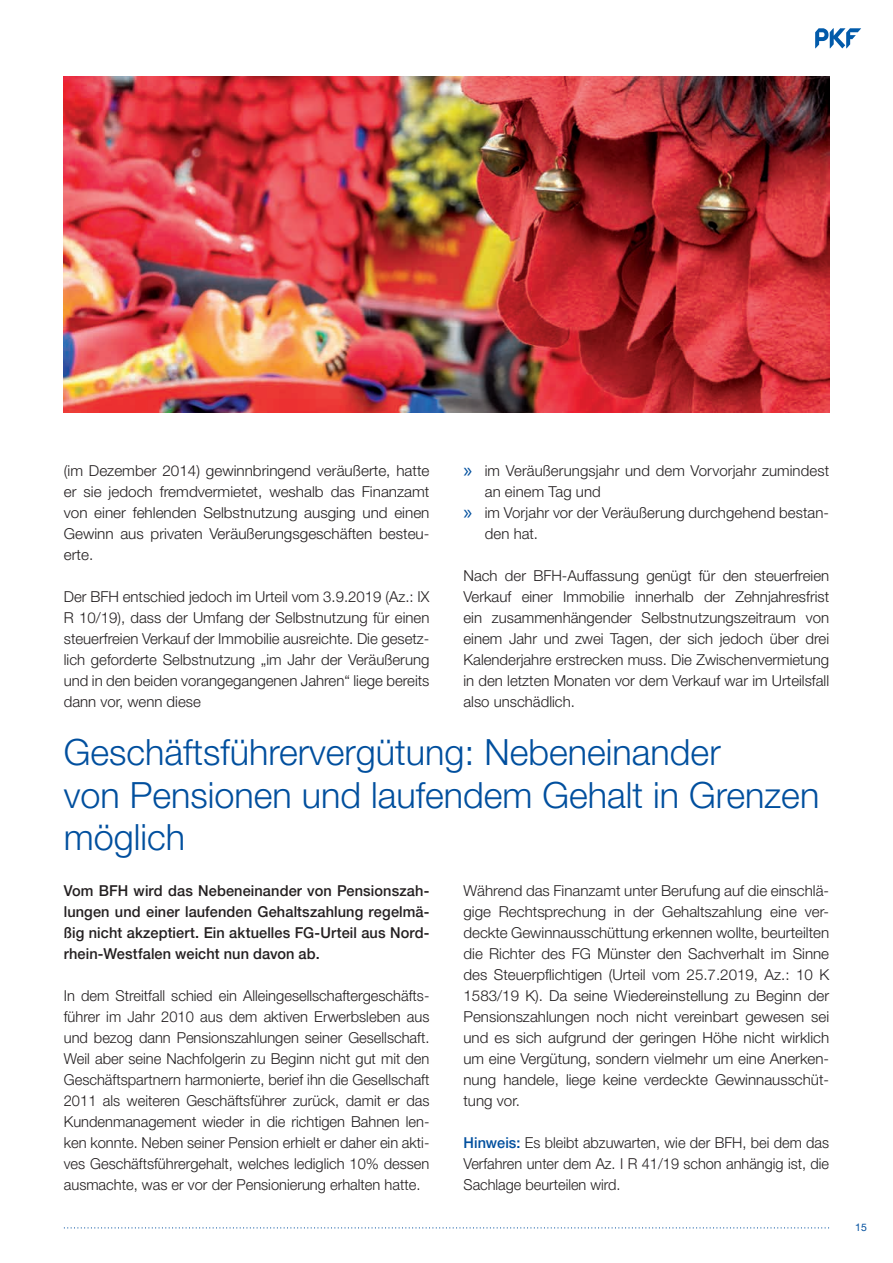
<style>
.page{position:relative;width:893px;height:1263px;background:#fff}
.page>*{position:absolute;margin:0;border:0;box-sizing:border-box;transform-origin:0 0}
.t1{font:300 36px/42px "Helvetica Neue LT";color:#014f9e}
.t2{font:300 15px/21px "Helvetica Neue LT";color:#231f20;text-align:justify}
.t3{font:500 15px/21px "Helvetica Neue LT";letter-spacing:.005em;color:#231f20;text-align:justify}
.t4{font:10.5px "Helvetica Neue LT";color:#014f9e}
.s1{font-family:"Myriad Pro";font-weight:400;font-size:21px;color:#014f9e}
.s2{font-weight:500;color:#014f9e}
</style>
<div class="page">
<svg style="left:815px;top:28px;width:46px;height:20px"></svg>
<svg style="left:64px;top:1227px;width:765px;height:1px"></svg>
<img style="left:64px;top:77px;width:765px;height:336px">
<p class="t2" style="left:64px;top:459px;width:367px">(im Dezember 2014) gewinnbringend veräußerte, hatte er sie jedoch fremdvermietet, weshalb das Finanzamt von einer fehlenden Selbstnutzung ausging und einen Gewinn aus privaten Veräußerungsgeschäften besteu&shy;erte.</p>
<p class="t2" style="left:64px;top:585px;width:367px">Der BFH entschied jedoch im Urteil vom 3.9.2019 (Az.: IX R 10/19), dass der Umfang der Selbstnutzung für einen steuerfreien Verkauf der Immobilie ausreichte. Die gesetz&shy;lich geforderte Selbstnutzung „im Jahr der Veräußerung und in den beiden vorangegangenen Jahren“ liege bereits dann vor, wenn diese</p>
<p class="t2" style="left:463px;top:459px;width:367px"><span class="s1">»</span> im Veräußerungsjahr und dem Vorvorjahr zumindest</p>
<p class="t2" style="left:485px;top:480px;width:118px">an einem Tag und</p>
<p class="t2" style="left:463px;top:501px;width:367px"><span class="s1">»</span> im Vorjahr vor der Veräußerung durchgehend bestan-</p>
<p class="t2" style="left:485px;top:522px;width:55px">den hat.</p>
<p class="t2" style="left:464px;top:564px;width:367px">Nach der BFH-Auffassung genügt für den steuerfreien Verkauf einer Immobilie innerhalb der Zehnjahresfrist ein zusammenhängender Selbstnutzungszeitraum von einem Jahr und zwei Tagen, der sich jedoch über drei Kalenderjahre erstrecken muss. Die Zwischenvermietung in den letzten Monaten vor dem Verkauf war im Urteilsfall also unschädlich.</p>
<h1 class="t1" style="left:64px;top:731px;width:757px">Geschäftsführervergütung: Nebeneinander<br>von Pensionen und laufendem Gehalt in Grenzen möglich</h1>
<p class="t3" style="left:64px;top:880px;width:367px">Vom BFH wird das Nebeneinander von Pensionszah&shy;lungen und einer laufenden Gehaltszahlung regelmä&shy;ßig nicht akzeptiert. Ein aktuelles FG-Urteil aus Nord&shy;rhein-Westfalen weicht nun davon ab.</p>
<p class="t2" style="left:64px;top:984px;width:367px">In dem Streitfall schied ein Alleingesellschaftergeschäfts&shy;führer im Jahr 2010 aus dem aktiven Erwerbsleben aus und bezog dann Pensionszahlungen seiner Gesellschaft.<br>Weil aber seine Nachfolgerin zu Beginn nicht gut mit den Geschäftspartnern harmonierte, berief ihn die Gesellschaft 2011 als weiteren Geschäftsführer zurück, damit er das Kundenmanagement wieder in die richtigen Bahnen len&shy;ken konnte. Neben seiner Pension erhielt er daher ein akti&shy;ves Geschäftsführergehalt, welches lediglich 10% dessen ausmachte, was er vor der Pensionierung erhalten hatte.</p>
<p class="t2" style="left:464px;top:879px;width:367px">Während das Finanzamt unter Berufung auf die einschlä&shy;gige Rechtsprechung in der Gehaltszahlung eine ver&shy;deckte Gewinnausschüttung erkennen wollte, beurteilten die Richter des FG Münster den Sachverhalt im Sinne des Steuerpflichtigen (Urteil vom 25.7.2019, Az.: 10 K 1583/19 K). Da seine Wiedereinstellung zu Beginn der Pensionszahlungen noch nicht vereinbart gewesen sei und es sich aufgrund der geringen Höhe nicht wirklich um eine Vergütung, sondern vielmehr um eine Anerken&shy;nung handele, liege keine verdeckte Gewinnausschüt&shy;tung vor.</p>
<p class="t2" style="left:464px;top:1131px;width:367px"><span class="s2">Hinweis:</span> Es bleibt abzuwarten, wie der BFH, bei dem das Verfahren unter dem Az. I R 41/19 schon anhängig ist, die Sachlage beurteilen wird.</p>
<p class="t4" style="left:855px;top:1221px;width:13px">15</p>
</div>
